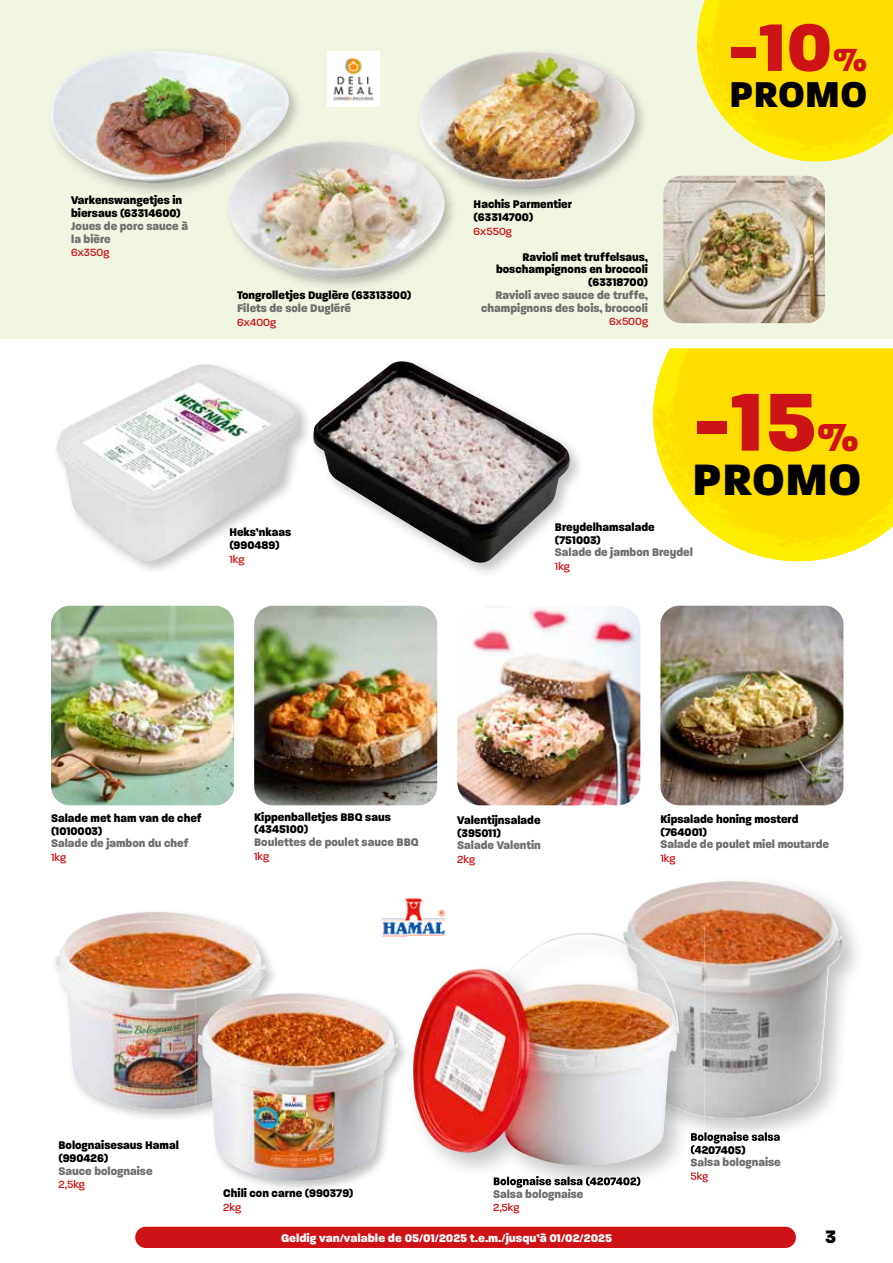
<style>
.page{position:relative;width:893px;height:1263px;background:#fff}
.page>*{position:absolute;margin:0;border:0;box-sizing:border-box;transform-origin:0 0}
.t1{font:800 88.65px "Paralucent";color:#cd1316}
.t2{font:800 72.6px "Paralucent";color:#cd1316}
.t3{font:800 47.4px "Paralucent";letter-spacing:.01em;color:#000}
.t4{font:800 38.85px "Paralucent";letter-spacing:.01em;color:#000}
.t5{font:800 19.5px "Paralucent";color:#000}
.t6{font:800 12px/12.8px "Paralucent";color:#000;scale:.95 1}
.t7{font:800 12px/12.8px "Paralucent";color:#6f6f6e;scale:.95 1}
.t8{font:800 12px "Paralucent";color:#fff}
.t9{font:500 11.25px "Paralucent";color:#cd1316}
.s1{font-size:34.5px}
.s2{font-size:42.15px}
</style>
<div class="page">
<div style="left:135px;top:1227px;width:661px;height:21px;background:#cd1316;border-radius:11px"></div>
<hr style="left:0;top:0;width:1px;height:397px;background:#f1f6e3">
<div style="left:0;top:0;width:893px;height:339px;background:#f1f6e3"></div>
<img style="left:51px;top:51px;width:247px;height:142px">
<img style="left:84px;top:51px;width:64px;height:15px">
<img style="left:229px;top:141px;width:224px;height:145px">
<img style="left:226px;top:138px;width:77px;height:59px">
<img style="left:226px;top:138px;width:40px;height:26px">
<img style="left:230px;top:141px;width:110px;height:55px">
<img style="left:416px;top:141px;width:38px;height:60px">
<img style="left:416px;top:161px;width:28px;height:40px">
<img style="left:417px;top:51px;width:219px;height:138px">
<img style="left:328px;top:51px;width:52px;height:56px">
<img style="left:111px;top:941px;width:163px;height:177px">
<img style="left:54px;top:912px;width:204px;height:197px">
<img style="left:195px;top:991px;width:59px;height:115px">
<img style="left:198px;top:993px;width:200px;height:188px">
<img style="left:457px;top:606px;width:183px;height:199px">
<img style="left:313px;top:361px;width:257px;height:202px">
<img style="left:56px;top:364px;width:242px;height:199px">
<img style="left:382px;top:898px;width:64px;height:39px">
<img style="left:660px;top:606px;width:183px;height:199px">
<img style="left:51px;top:606px;width:183px;height:199px">
<img style="left:254px;top:606px;width:183px;height:199px">
<img style="left:697px;top:0;width:196px;height:161px">
<img style="left:705px;top:1132px;width:75px;height:11px">
<img style="left:628px;top:881px;width:214px;height:237px">
<img style="left:407px;top:926px;width:39px;height:11px">
<img style="left:691px;top:1145px;width:14px;height:9px">
<img style="left:690px;top:1157px;width:15px;height:10px">
<img style="left:690px;top:1172px;width:15px;height:10px">
<img style="left:679px;top:1116px;width:26px;height:27px">
<img style="left:690px;top:1132px;width:15px;height:11px">
<img style="left:623px;top:926px;width:82px;height:46px">
<img style="left:679px;top:972px;width:26px;height:47px">
<img style="left:679px;top:1019px;width:26px;height:48px">
<img style="left:679px;top:1067px;width:26px;height:49px">
<img style="left:493px;top:1176px;width:148px;height:12px">
<img style="left:494px;top:1189px;width:77px;height:2px">
<img style="left:413px;top:932px;width:266px;height:234px">
<img style="left:653px;top:348px;width:240px;height:213px">
<img style="left:663px;top:176px;width:162px;height:147px">
<p class="t6" style="left:71px;top:194px;width:118px">Varkenswangetjes in biersaus (63314600)</p>
<p class="t7" style="left:71px;top:220px;width:124px">Joues de porc sauce à la bière</p>
<p class="t9" style="left:71px;top:246px;width:40px">6x350g</p>
<p class="t6" style="left:237px;top:289px;width:185px">Tongrolletjes Duglère (63313300)</p>
<p class="t7" style="left:237px;top:302px;width:122px">Filets de sole Dugléré</p>
<p class="t9" style="left:237px;top:315px;width:41px">6x400g</p>
<p class="t6" style="left:229px;top:526px;width:67px">Heks’nkaas (990489)</p>
<p class="t9" style="left:229px;top:552px;width:16px">1kg</p>
<p class="t6" style="left:474px;top:198px;width:105px">Hachis Parmentier (63314700)</p>
<p class="t9" style="left:474px;top:224px;width:40px">6x550g</p>
<p class="t6" style="left:496px;top:250px;width:161px;text-align:right">Ravioli met truffelsaus, boschampignons en broccoli (63318700)</p>
<p class="t7" style="left:481px;top:289px;width:177px;text-align:right">Ravioli avec sauce de truffe, champignons des bois, broccoli</p>
<p class="t9" style="left:609px;top:315px;width:40px">6x500g</p>
<h2 class="t2" style="left:729px;top:3px;width:139px">- 10<span class="s1">%</span></h2>
<h3 class="t4" style="left:729px;top:71px;width:139px">PROMO</h3>
<h1 class="t1" style="left:695px;top:368px;width:166px">- 15<span class="s2">%</span></h1>
<h3 class="t3" style="left:693px;top:451px;width:170px">PROMO</h3>
<p class="t6" style="left:555px;top:520px;width:107px">Breydelhamsalade (751003)</p>
<p class="t7" style="left:555px;top:546px;width:147px">Salade de jambon Breydel</p>
<p class="t9" style="left:555px;top:559px;width:16px">1kg</p>
<p class="t6" style="left:51px;top:811px;width:160px">Salade met ham van de chef (1010003)</p>
<p class="t7" style="left:51px;top:837px;width:146px">Salade de jambon du chef</p>
<p class="t9" style="left:51px;top:850px;width:16px">1kg</p>
<p class="t6" style="left:254px;top:810px;width:145px">Kippenballetjes BBQ saus (4345100)</p>
<p class="t7" style="left:254px;top:836px;width:175px">Boulettes de poulet sauce BBQ</p>
<p class="t9" style="left:254px;top:849px;width:16px">1kg</p>
<p class="t6" style="left:457px;top:814px;width:89px">Valentijnsalade (395011)</p>
<p class="t7" style="left:457px;top:839px;width:90px">Salade Valentin</p>
<p class="t9" style="left:457px;top:852px;width:19px">2kg</p>
<p class="t6" style="left:660px;top:812px;width:147px">Kipsalade honing mosterd (764001)</p>
<p class="t7" style="left:660px;top:838px;width:179px">Salade de poulet miel moutarde</p>
<p class="t9" style="left:660px;top:851px;width:16px">1kg</p>
<p class="t6" style="left:58px;top:1139px;width:128px">Bolognaisesaus Hamal (990426)</p>
<p class="t7" style="left:58px;top:1164px;width:101px">Sauce bolognaise</p>
<p class="t9" style="left:58px;top:1178px;width:28px">2,5kg</p>
<p class="t6" style="left:223px;top:1187px;width:139px">Chili con carne (990379)</p>
<p class="t9" style="left:223px;top:1200px;width:19px">2kg</p>
<p class="t7" style="left:493px;top:1188px;width:97px">Salsa bolognaise</p>
<p class="t9" style="left:493px;top:1201px;width:28px">2,5kg</p>
<p class="t6" style="left:690px;top:1143px;width:60px">(4207405)</p>
<p class="t7" style="left:690px;top:1156px;width:97px">Salsa bolognaise</p>
<p class="t8" style="left:281px;top:1231px;width:332px">Geldig van/valable de 05/01/2025 t.e.m./jusqu’à 01/02/2025</p>
<h3 class="t5" style="left:825px;top:1225px;width:13px">3</h3>
</div>
